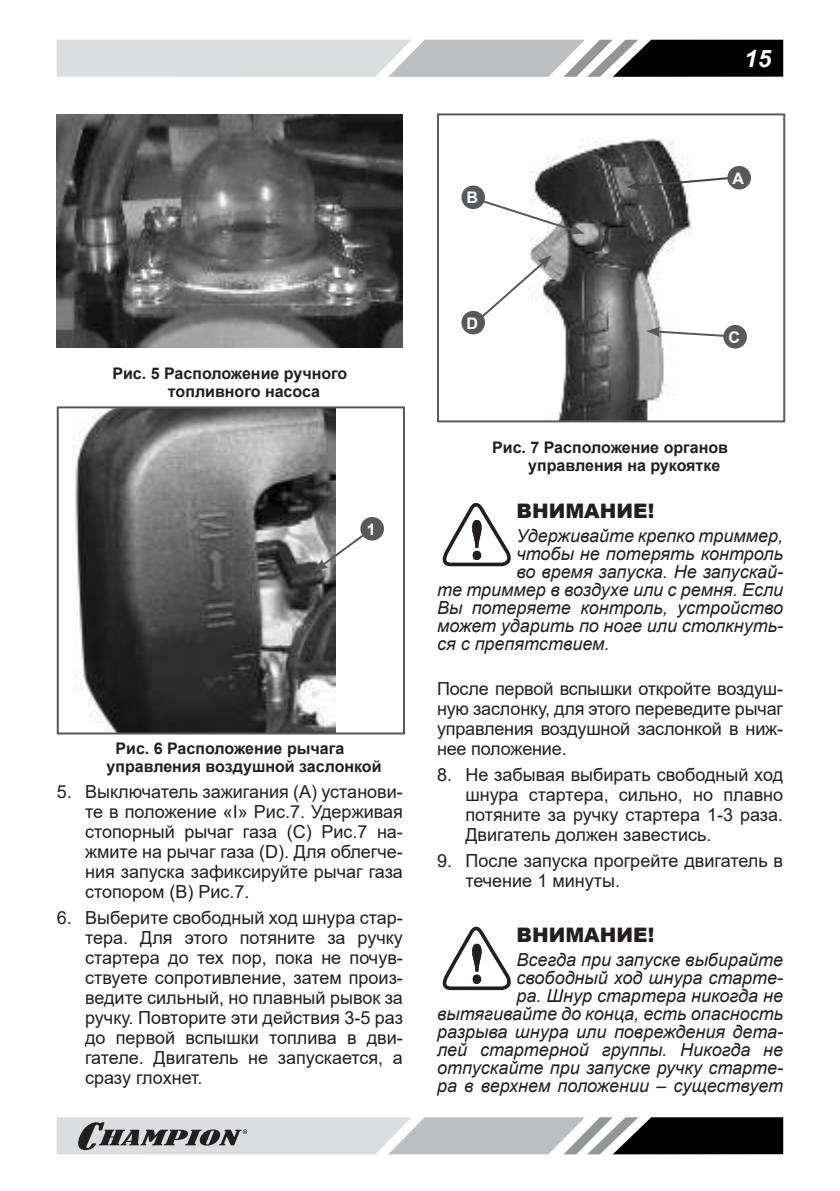
<style>
.page{position:relative;width:840px;height:1191px;background:#fff}
.page>*{position:absolute;margin:0;border:0;box-sizing:border-box;transform-origin:0 0}
.t1{font:italic 700 24px "Arial";color:#fff}
.t2{font:900 20px "Arial";color:#231f20}
.t3{font:18px/20px "Arial";color:#231f20;text-align:justify}
.t4{font:italic 18px/18px "Arial";color:#231f20;text-align:right}
.t5{font:700 16px/18px "Arial";color:#231f20}
.t6{font:700 16px "Arial";color:#fff}
</style>
<div class="page">
<svg style="left:57px;top:40px;width:725px;height:37px;background:#a7a8a9"></svg>
<svg style="left:57px;top:1117px;width:725px;height:37px;background:#9c9d9e"></svg>
<img style="left:57px;top:114px;width:346px;height:233px">
<img style="left:74px;top:409px;width:261px;height:322px">
<div style="left:57px;top:406px;width:348px;height:328px;border:2px solid #58595b"></div>
<img style="left:529px;top:138px;width:163px;height:281px">
<div style="left:437px;top:113px;width:347px;height:309px;border:2px solid #58595b"></div>
<svg style="left:442px;top:503px;width:69px;height:63px"></svg>
<svg style="left:442px;top:926px;width:69px;height:64px"></svg>
<svg style="left:468px;top:195px;width:116px;height:39px"></svg>
<svg style="left:472px;top:255px;width:79px;height:72px"></svg>
<svg style="left:626px;top:175px;width:117px;height:16px"></svg>
<div style="left:727px;top:166px;width:23px;height:23px;background:#58595b;border-radius:50%"></div>
<svg style="left:645px;top:327px;width:78px;height:11px"></svg>
<div style="left:723px;top:325px;width:23px;height:23px;background:#58595b;border-radius:50%"></div>
<div style="left:461px;top:185px;width:23px;height:24px;background:#58595b;border-radius:50%"></div>
<div style="left:461px;top:311px;width:23px;height:23px;background:#58595b;border-radius:50%"></div>
<svg style="left:314px;top:530px;width:55px;height:41px"></svg>
<div style="left:360px;top:517px;width:24px;height:23px;background:#58595b;border-radius:50%"></div>
<p class="t6" style="left:466px;top:191px;width:13px">B</p>
<h1 class="t1" style="left:743px;top:44px;width:28px">15</h1>
<p class="t6" style="left:732px;top:167px;width:13px">А</p>
<p class="t5" style="left:168px;top:364px;width:181px;text-indent:-56px">Рис. 5 Расположение ручного топливного насоса</p>
<p class="t6" style="left:367px;top:523px;width:10px">1</p>
<p class="t5" style="left:106px;top:739px;width:276px;text-indent:9px">Рис. 6 Расположение рычага управления воздушной заслонкой</p>
<p class="t3" style="left:85px;top:781px;width:319px;text-indent:-28px">5. Выключатель зажигания (А) установи&shy;те в положение «I» Рис.7. Удерживая стопорный рычаг газа (С) Рис.7 на&shy;жмите на рычаг газа (D). Для облегче&shy;ния запуска зафиксируйте рычаг газа стопором (В) Рис.7.</p>
<p class="t3" style="left:85px;top:907px;width:319px;text-indent:-28px">6. Выберите свободный ход шнура стар&shy;тера. Для этого потяните за ручку стартера до тех пор, пока не почув&shy;ствуете сопротивление, затем произ&shy;ведите сильный, но плавный рывок за ручку. Повторите эти действия 3-5 раз до первой вспышки топлива в дви&shy;гателе. Двигатель не запускается, а сразу глохнет.</p>
<p class="t6" style="left:466px;top:317px;width:13px">D</p>
<p class="t6" style="left:728px;top:331px;width:13px">C</p>
<p class="t5" style="left:528px;top:438px;width:201px;text-indent:-36px">Рис. 7 Расположение органов управления на рукоятке</p>
<p class="t2" style="left:516px;top:496px;width:139px">ВНИМАНИЕ!</p>
<p class="t4" style="left:516px;top:527px;width:268px">Удерживайте крепко триммер,</p>
<p class="t4" style="left:516px;top:545px;width:268px">чтобы не потерять контроль</p>
<p class="t4" style="left:516px;top:563px;width:268px">во время запуска. Не запускай-</p>
<p class="t4" style="left:437px;top:581px;width:347px">те триммер в воздухе или с ремня. Если</p>
<p class="t4" style="left:437px;top:599px;width:347px">Вы потеряете контроль, устройство</p>
<p class="t4" style="left:437px;top:617px;width:347px">может ударить по ноге или столкнуть-</p>
<p class="t4" style="left:437px;top:635px;width:174px">ся с препятствием.</p>
<p class="t3" style="left:437px;top:679px;width:347px">После первой вспышки откройте воздуш&shy;ную заслонку, для этого переведите рычаг управления воздушной заслонкой в ниж&shy;нее положение.</p>
<p class="t3" style="left:465px;top:764px;width:319px;text-indent:-28px">8. Не забывая выбирать свободный ход шнура стартера, сильно, но плавно потяните за ручку стартера 1-3 раза.<br>Двигатель должен завестись.</p>
<p class="t3" style="left:465px;top:850px;width:319px;text-indent:-28px">9. После запуска прогрейте двигатель в течение 1 минуты.</p>
<p class="t2" style="left:516px;top:920px;width:139px">ВНИМАНИЕ!</p>
<p class="t4" style="left:437px;top:950px;width:347px">Всегда при запуске выбирайте свободный ход шнура старте-<br>ра. Шнур стартера никогда не вытягивайте до конца, есть опасность разрыва шнура или повреждения дета&shy;лей стартерной группы. Никогда не отпускайте при запуске ручку старте&shy;ра в верхнем положении – существует</p>
</div>
